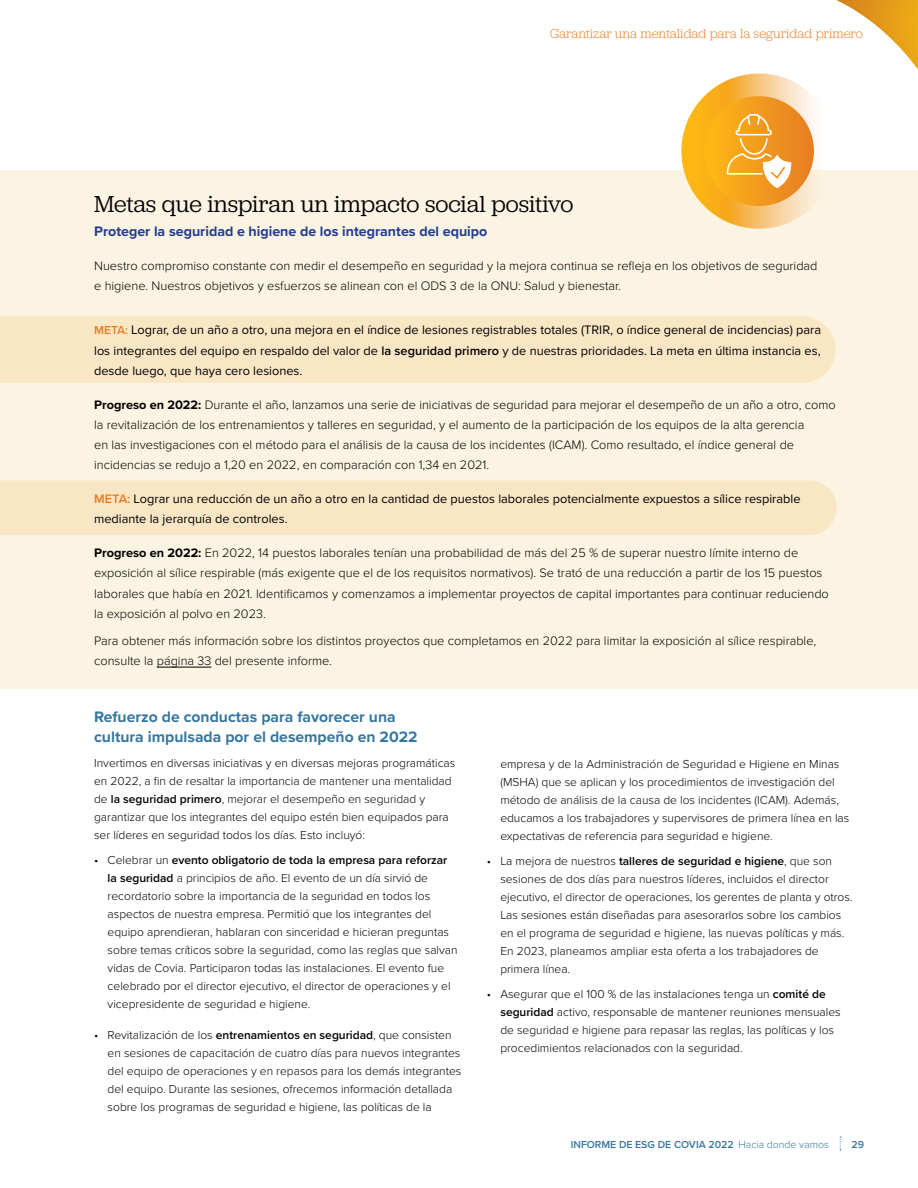
<style>
.page{position:relative;width:918px;height:1188px;background:#fff}
.page>*{position:absolute;margin:0;border:0;box-sizing:border-box;transform-origin:0 0}
.Goal_Heading{font:24px "Jubilat";color:#000}
.Subhead{font:700 15.75px/20.2px "Proxima Nova";color:#37779f}
.Goal_Subheading{font:700 14.25px "Proxima Nova";color:#213c91}
.Top_Page_Header{font:300 13.5px "Jubilat";color:#e77c22}
.Body_Copy{font:300 12.75px/20.2px "Proxima Nova";color:#000}
.Body_Copy-2{font:12.75px/20.2px "Proxima Nova";color:#000;text-align:justify}
.Body_Copy-3{font:300 12px/18px "Proxima Nova";color:#000}
.t1{font:600 10.5px "Proxima Nova";color:#37779f}
.s1{font-weight:600;font-size:12px;color:#e77c22}
.s2{font-weight:600}
.s3{font-weight:700}
.s4{font-weight:600;color:#e77c22}
.s5{font-weight:300}
</style>
<div class="page">
<div style="left:0;top:171px;width:918px;height:518px;background:#fcf4e2"></div>
<div style="left:0;top:316px;width:836px;height:67px;background:#f9e6c5"></div>
<div style="left:0;top:480px;width:837px;height:55px;background:#f9e6c5"></div>
<hr style="left:157px;top:667px;width:54px;height:1px;background:#000">
<svg style="left:681px;top:74px;width:156px;height:155px"></svg>
<div style="left:704px;top:96px;width:110px;height:110px;background:linear-gradient(to right,#fdb914,#e77f27);border-radius:55px"></div>
<svg style="left:725px;top:114px;width:68px;height:74px;background:#f4ae47"></svg>
<div style="left:789px;top:0;width:129px;height:90px;background:#4f759c;opacity:.2"></div>
<p class="Top_Page_Header" style="left:550px;top:25px;width:314px">Garantizar una mentalidad para la seguridad primero</p>
<p class="Goal_Heading" style="left:94px;top:189px;width:481px">Metas que inspiran un impacto social positivo</p>
<p class="Goal_Subheading" style="left:94px;top:221px;width:395px">Proteger la seguridad e higiene de los integrantes del equipo</p>
<p class="Body_Copy" style="left:94px;top:255px;width:725px">Nuestro compromiso constante con medir el desempeño en seguridad y la mejora continua se refleja en los objetivos de seguridad e higiene. Nuestros objetivos y esfuerzos se alinean con el ODS 3 de la ONU: Salud y bienestar.</p>
<p class="Body_Copy-2" style="left:94px;top:319px;width:729px"><span class="s1">META:</span> Lograr, de un año a otro, una mejora en el índice de lesiones registrables totales (TRIR, o índice general de incidencias) para los integrantes del equipo en respaldo del valor de <span class="s2">la seguridad primero</span> y de nuestras prioridades. La meta en última instancia es, desde luego, que haya cero lesiones.</p>
<p class="Body_Copy" style="left:94px;top:393px;width:743px"><span class="s3">Progreso en 2022:</span> Durante el año, lanzamos una serie de iniciativas de seguridad para mejorar el desempeño de un año a otro, como la revitalización de los entrenamientos y talleres en seguridad, y el aumento de la participación de los equipos de la alta gerencia<br>en las investigaciones con el método para el análisis de la causa de los incidentes (ICAM). Como resultado, el índice general de incidencias se redujo a 1,20 en 2022, en comparación con 1,34 en 2021.</p>
<p class="Body_Copy-2" style="left:94px;top:488px;width:708px"><span class="s4">META:</span> Lograr una reducción de un año a otro en la cantidad de puestos laborales potencialmente expuestos a sílice respirable mediante la jerarquía de controles.</p>
<p class="Body_Copy" style="left:94px;top:542px;width:736px"><span class="s3">Progreso en 2022:</span> En 2022, 14 puestos laborales tenían una probabilidad de más del 25 % de superar nuestro límite interno de exposición al sílice respirable (más exigente que el de los requisitos normativos). Se trató de una reducción a partir de los 15 puestos laborales que había en 2021. Identificamos y comenzamos a implementar proyectos de capital importantes para continuar reduciendo la exposición al polvo en 2023.</p>
<p class="Body_Copy" style="left:94px;top:630px;width:724px">Para obtener más información sobre los distintos proyectos que completamos en 2022 para limitar la exposición al sílice respirable, consulte la página 33 del presente informe.</p>
<p class="Subhead" style="left:94px;top:706px;width:325px">Refuerzo de conductas para favorecer una cultura impulsada por el desempeño en 2022</p>
<p class="Body_Copy-3" style="left:94px;top:753px;width:363px">Invertimos en diversas iniciativas y en diversas mejoras programáticas en 2022, a fin de resaltar la importancia de mantener una mentalidad de <span class="s2">la seguridad primero</span>, mejorar el desempeño en seguridad y garantizar que los integrantes del equipo estén bien equipados para ser líderes en seguridad todos los días. Esto incluyó:</p>
<p class="Body_Copy-3" style="left:108px;top:850px;width:352px;text-indent:-14px">• Celebrar un <span class="s2">evento obligatorio de toda la empresa para reforzar la seguridad</span> a principios de año. El evento de un día sirvió de recordatorio sobre la importancia de la seguridad en todos los aspectos de nuestra empresa. Permitió que los integrantes del equipo aprendieran, hablaran con sinceridad e hicieran preguntas sobre temas críticos sobre la seguridad, como las reglas que salvan vidas de Covia. Participaron todas las instalaciones. El evento fue celebrado por el director ejecutivo, el director de operaciones y el vicepresidente de seguridad e higiene.</p>
<p class="Body_Copy-3" style="left:108px;top:1026px;width:355px;text-indent:-14px">• Revitalización de los <span class="s2">entrenamientos en seguridad</span>, que consisten en sesiones de capacitación de cuatro días para nuevos integrantes del equipo de operaciones y en repasos para los demás integrantes del equipo. Durante las sesiones, ofrecemos información detallada sobre los programas de seguridad e higiene, las políticas de la</p>
<p class="Body_Copy-3" style="left:500px;top:755px;width:351px">empresa y de la Administración de Seguridad e Higiene en Minas (MSHA) que se aplican y los procedimientos de investigación del método de análisis de la causa de los incidentes (ICAM). Además, educamos a los trabajadores y supervisores de primera línea en las expectativas de referencia para seguridad e higiene.</p>
<p class="Body_Copy-3" style="left:500px;top:852px;width:354px;text-indent:-14px">• La mejora de nuestros <span class="s2">talleres de seguridad e higiene</span>, que son sesiones de dos días para nuestros líderes, incluidos el director ejecutivo, el director de operaciones, los gerentes de planta y otros.<br>Las sesiones están diseñadas para asesorarlos sobre los cambios en el programa de seguridad e higiene, las nuevas políticas y más.<br>En 2023, planeamos ampliar esta oferta a los trabajadores de primera línea.</p>
<p class="Body_Copy-3" style="left:500px;top:984px;width:342px;text-indent:-14px">• Asegurar que el 100 % de las instalaciones tenga un <span class="s2">comité de seguridad</span> activo, responsable de mantener reuniones mensuales de seguridad e higiene para repasar las reglas, las políticas y los procedimientos relacionados con la seguridad.</p>
<p class="t1" style="left:571px;top:1136px;width:260px">INFORME DE ESG DE COVIA 2022 <span class="s5">Hacia donde vamos</span></p>
<p class="t1" style="left:851px;top:1136px;width:14px">29</p>
</div>
